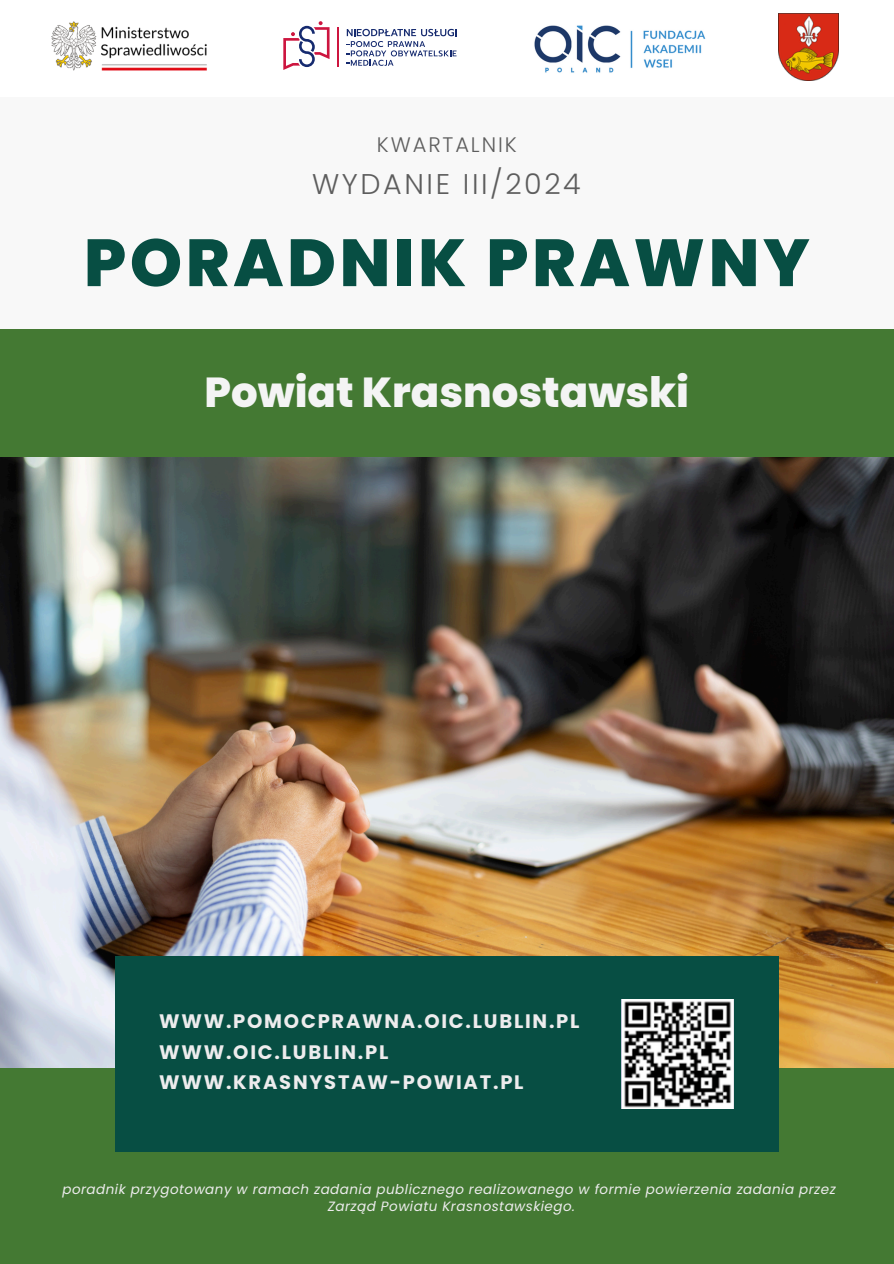
<style>
.page{position:relative;width:894px;height:1264px;background:#fff}
.page>*{position:absolute;margin:0;border:0;box-sizing:border-box;transform-origin:0 0}
.t1{font:800 66.6px "Poppins";letter-spacing:.055em;color:#074e43}
.t2{font:800 41.85px "Poppins";color:#f4f4f4}
.t3{font:300 28.5px "Poppins";letter-spacing:.09em;color:#5d5d5d}
.t4{font:300 21px "Poppins";letter-spacing:.09em;color:#5d5d5d}
.t5{font:700 19.5px/30.3px "Poppins";letter-spacing:.09em;color:#edeced}
.t6{font:italic 13.5px "Poppins";letter-spacing:.035em;color:#edeced}
</style>
<div class="page">
<div style="left:0;top:0;width:893px;height:1263px;background:#f8f8f8"></div>
<img style="left:0;top:457px;width:893px;height:611px">
<div style="left:0;top:1068px;width:893px;height:195px;background:#447933"></div>
<div style="left:0;top:330px;width:893px;height:127px;background:#447933"></div>
<div style="left:0;top:0;width:893px;height:97px;background:#fff"></div>
<img style="left:51px;top:21px;width:156px;height:50px">
<svg style="left:283px;top:21px;width:46px;height:49px"></svg>
<hr style="left:337px;top:27px;width:2px;height:40px;background:#cd153f">
<svg style="left:346px;top:29px;width:110px;height:37px"></svg>
<div style="left:115px;top:956px;width:663px;height:195px;background:#074e43"></div>
<img style="left:621px;top:999px;width:111px;height:109px">
<img style="left:778px;top:13px;width:60px;height:68px">
<img style="left:534px;top:25px;width:172px;height:48px">
<h2 class="t4" style="left:377px;top:130px;width:141px">KWARTALNIK</h2>
<h2 class="t3" style="left:312px;top:164px;width:270px">WYDANIE III/2024</h2>
<h1 class="t1" style="left:84px;top:216px;width:727px">PORADNIK PRAWNY</h1>
<h4 class="t2" style="left:204px;top:363px;width:486px">Powiat Krasnostawski</h4>
<p class="t5" style="left:159px;top:1006px;width:421px">WWW.POMOCPRAWNA.OIC.LUBLIN.PL<br>WWW.OIC.LUBLIN.PL<br>WWW.KRASNYSTAW-POWIAT.PL</p>
<p class="t6" style="left:62px;top:1180px;width:774px">poradnik przygotowany w ramach zadania publicznego realizowanego w formie powierzenia zadania przez</p>
<p class="t6" style="left:327px;top:1196px;width:249px">Zarząd Powiatu Krasnostawskiego.</p>
</div>
